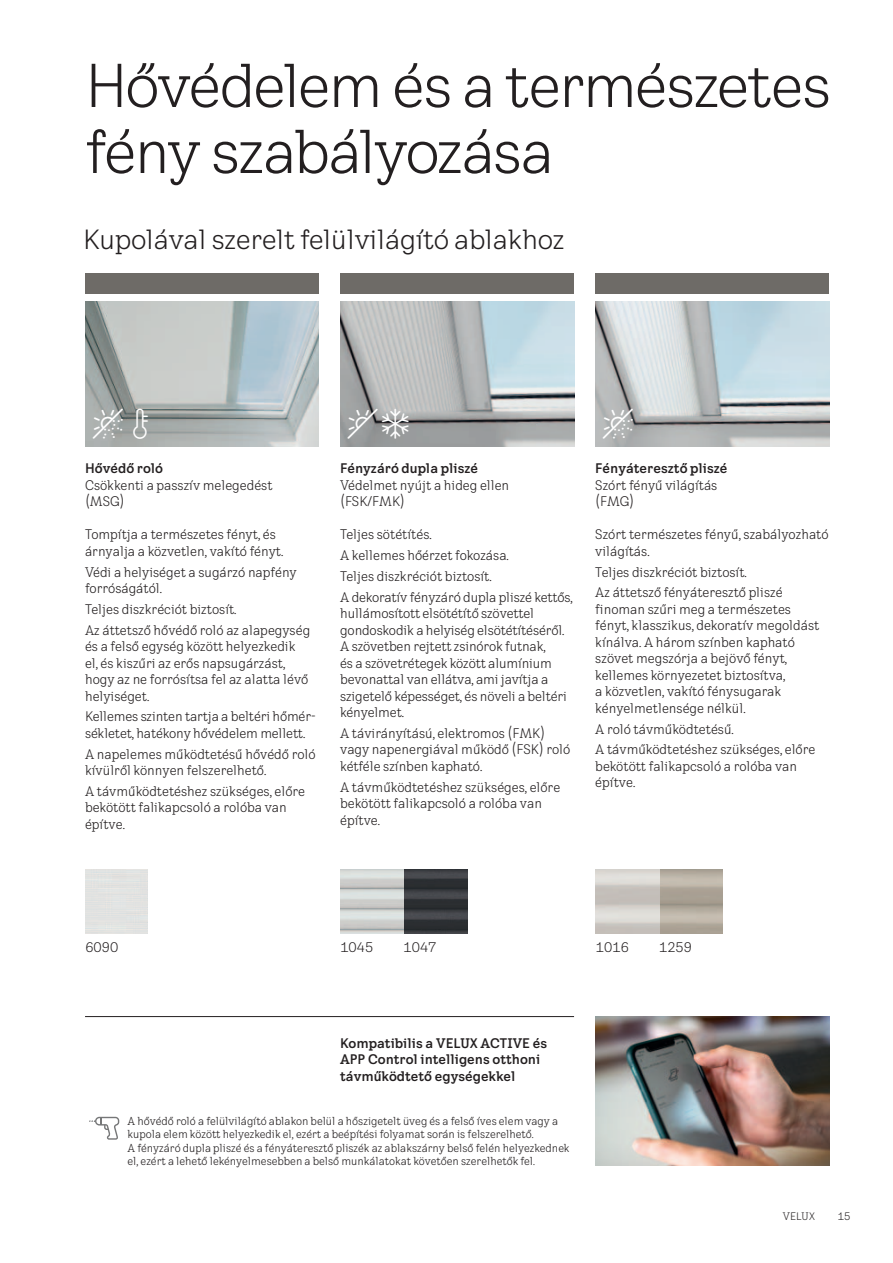
<style>
.page{position:relative;width:893px;height:1263px;background:#fff}
.page>*{position:absolute;margin:0;border:0;box-sizing:border-box;transform-origin:0 0}
.t1{font:60px/66px "VELUX Transform";letter-spacing:-.035em;color:#231f20}
.t2{font:46.5px "VELUXICONHS";color:#fff}
.t3{font:27px "VELUX Transform";letter-spacing:-.01em;color:#231f20}
.t4{font:condensed 13.5px/16.5px "VELUX Transform";color:#231f20}
.t5{font:700 13.5px/16.5px "VELUX Transform";color:#231f20}
.t6{font:13.5px "VELUX Transform";color:#231f20}
.t7{font:condensed 11.25px/13.5px "VELUX Transform";color:#231f20}
.t8{font:10.5px "VELUX Transform";color:#231f20}
</style>
<div class="page">
<div style="left:85px;top:273px;width:234px;height:21px;background:#6e6b67"></div>
<div style="left:340px;top:273px;width:234px;height:21px;background:#6e6b67"></div>
<div style="left:595px;top:273px;width:234px;height:21px;background:#6e6b67"></div>
<img style="left:595px;top:302px;width:234px;height:144px">
<img style="left:659px;top:870px;width:64px;height:63px">
<svg style="left:595px;top:870px;width:64px;height:63px"></svg>
<img style="left:85px;top:302px;width:234px;height:144px">
<img style="left:340px;top:302px;width:234px;height:144px">
<img style="left:404px;top:870px;width:64px;height:63px">
<svg style="left:340px;top:870px;width:64px;height:63px"></svg>
<img style="left:595px;top:1016px;width:234px;height:149px">
<hr style="left:85px;top:1016px;width:489px;height:1px;background:#231f20">
<svg style="left:89px;top:1117px;width:30px;height:23px"></svg>
<h1 class="t1" style="left:85px;top:59px;width:748px">Hővédelem és a természetes fény szabályozása</h1>
<h3 class="t3" style="left:83px;top:229px;width:483px">Kupolával szerelt felülvilágító ablakhoz</h3>
<h2 class="t2" style="left:92px;top:397px;width:67px">O;</h2>
<h2 class="t2" style="left:602px;top:397px;width:34px">O</h2>
<h2 class="t2" style="left:347px;top:397px;width:67px">P*</h2>
<p class="t5" style="left:85px;top:462px;width:80px">Hővédő roló</p>
<p class="t4" style="left:85px;top:478px;width:189px">Csökkenti a passzív melegedést (MSG)</p>
<p class="t4" style="left:85px;top:527px;width:200px">Tompítja a természetes fényt, és árnyalja a közvetlen, vakító fényt.</p>
<p class="t4" style="left:85px;top:565px;width:213px">Védi a helyiséget a sugárzó napfény forróságától.</p>
<p class="t4" style="left:85px;top:600px;width:227px;line-height:20.7px">Teljes diszkréciót biztosít.<br>Az áttetsző hővédő roló az alapegység</p>
<p class="t4" style="left:85px;top:639px;width:225px">és a felső egység között helyezkedik el, és kiszűri az erős napsugárzást, hogy az ne forrósítsa fel az alatta lévő helyiséget.</p>
<p class="t4" style="left:85px;top:709px;width:232px">Kellemes szinten tartja a beltéri hőmér&shy;sékletet, hatékony hővédelem mellett.</p>
<p class="t4" style="left:85px;top:747px;width:232px">A napelemes működtetésű hővédő roló kívülről könnyen felszerelhető.</p>
<p class="t4" style="left:85px;top:784px;width:222px">A távműködtetéshez szükséges, előre bekötött falikapcsoló a rolóba van építve.</p>
<p class="t5" style="left:340px;top:462px;width:140px">Fényzáró dupla pliszé</p>
<p class="t4" style="left:340px;top:478px;width:171px">Védelmet nyújt a hideg ellen (FSK/FMK)</p>
<p class="t4" style="left:340px;top:525px;width:234px;line-height:20.7px">Teljes sötétítés.<br>A kellemes hőérzet fokozása.<br>Teljes diszkréciót biztosít.<br>A dekoratív fényzáró dupla pliszé kettős,</p>
<p class="t4" style="left:340px;top:606px;width:228px">hullámosított elsötétítő szövettel gondoskodik a helyiség elsötétítéséről.<br>A szövetben rejtett zsinórok futnak,<br>és a szövetrétegek között alumínium bevonattal van ellátva, ami javítja a szigetelő képességet, és növeli a beltéri kényelmet.</p>
<p class="t4" style="left:340px;top:726px;width:232px">A távirányítású, elektromos (FMK) vagy napenergiával működő (FSK) roló kétféle színben kapható.</p>
<p class="t4" style="left:340px;top:780px;width:222px">A távműködtetéshez szükséges, előre bekötött falikapcsoló a rolóba van építve.</p>
<p class="t5" style="left:595px;top:462px;width:134px">Fényáteresztő pliszé</p>
<p class="t4" style="left:595px;top:478px;width:124px">Szórt fényű világítás (FMG)</p>
<p class="t4" style="left:595px;top:527px;width:235px">Szórt természetes fényű, szabályozható világítás.</p>
<p class="t4" style="left:595px;top:563px;width:189px;line-height:20.7px">Teljes diszkréciót biztosít.<br>Az áttetsző fényáteresztő pliszé</p>
<p class="t4" style="left:595px;top:602px;width:226px">finoman szűri meg a természetes fényt, klasszikus, dekoratív megoldást kínálva. A három színben kapható szövet megszórja a bejövő fényt, kellemes környezetet biztosítva,<br>a közvetlen, vakító fénysugarak kényelmetlensége nélkül.</p>
<p class="t4" style="left:595px;top:720px;width:222px;line-height:20.7px">A roló távműködtetésű.<br>A távműködtetéshez szükséges, előre</p>
<p class="t4" style="left:595px;top:759px;width:203px">bekötött falikapcsoló a rolóba van építve.</p>
<p class="t6" style="left:85px;top:941px;width:34px">6090</p>
<p class="t6" style="left:340px;top:941px;width:34px">1045</p>
<p class="t6" style="left:659px;top:941px;width:34px">1259</p>
<p class="t6" style="left:404px;top:941px;width:34px">1047</p>
<p class="t6" style="left:596px;top:941px;width:34px">1016</p>
<p class="t5" style="left:340px;top:1036px;width:209px">Kompatibilis a VELUX ACTIVE és<br>APP Control intelligens otthoni távműködtető egységekkel</p>
<p class="t7" style="left:128px;top:1115px;width:444px">A hővédő roló a felülvilágító ablakon belül a hőszigetelt üveg és a felső íves elem vagy a kupola elem között helyezkedik el, ezért a beépítési folyamat során is felszerelhető.<br>A fényzáró dupla pliszé és a fényáteresztő pliszék az ablakszárny belső felén helyezkednek el, ezért a lehető lekényelmesebben a belső munkálatokat követően szerelhetők fel.</p>
<p class="t8" style="left:783px;top:1212px;width:33px">VELUX</p>
<p class="t8" style="left:838px;top:1212px;width:14px">15</p>
</div>
